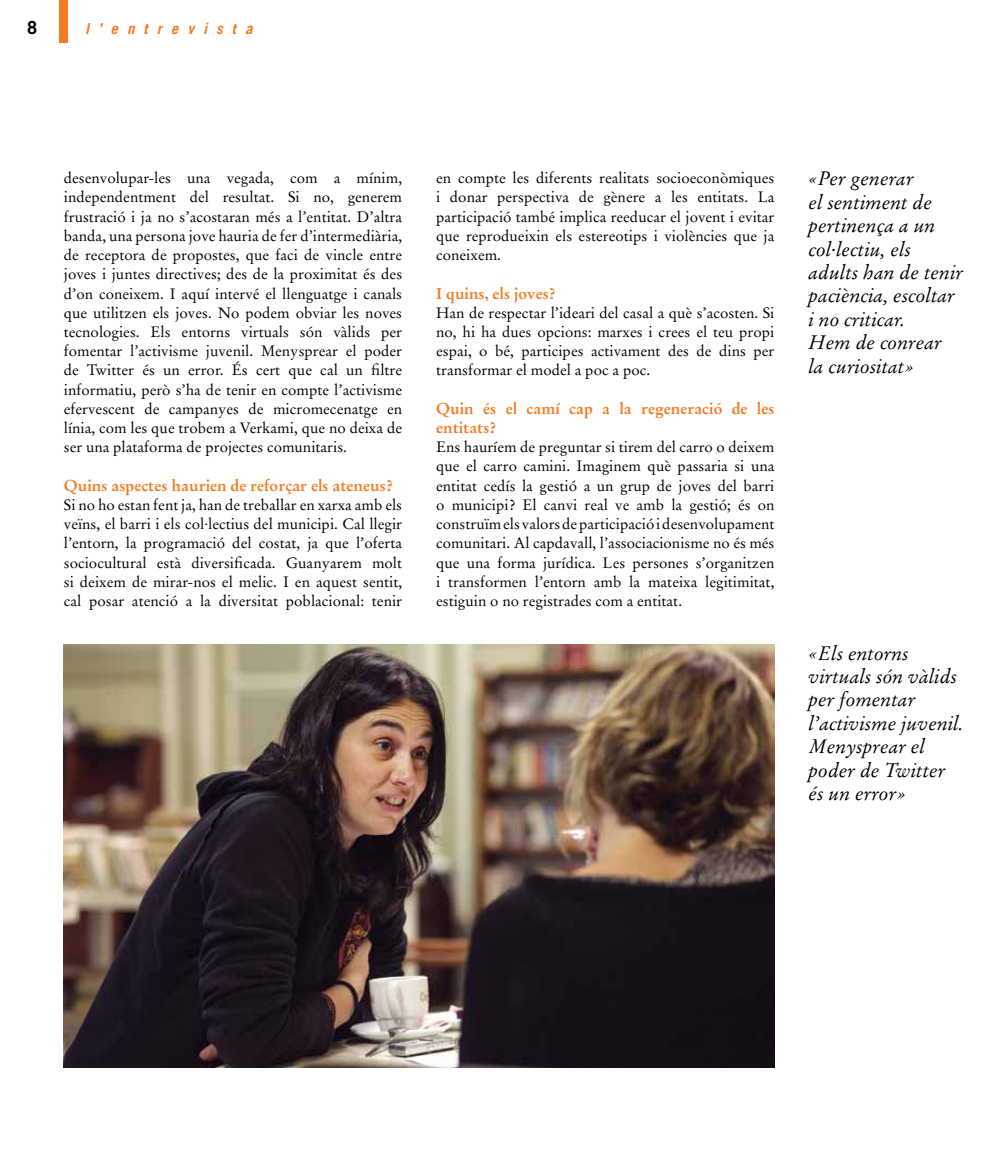
<style>
.page{position:relative;width:1000px;height:1149px;background:#fff}
.page>*{position:absolute;margin:0;border:0;box-sizing:border-box;transform-origin:0 0}
.t1{font:italic 19.5px/23.4px "Stempel Garamond LT Std";color:#000}
.t2{font:700 18px "Trade Gothic LT Std";color:#000}
.t3{font:700 15.75px/19.2px "Stempel Garamond LT Std";color:#f47920}
.t4{font:15px/19.2px "Stempel Garamond LT Std";color:#000;text-align:justify}
.t5{font:italic 700 15px "Trade Gothic LT Std";letter-spacing:.6em;color:#f47920}
</style>
<div class="page">
<div style="left:60px;top:0;width:8px;height:43px;background:#f47920"></div>
<hr style="left:999px;top:0;width:1px;height:1148px;background:#f47920">
<img style="left:64px;top:644px;width:710px;height:422px">
<p class="t2" style="left:27px;top:16px;width:12px">8</p>
<p class="t5" style="left:85px;top:19px;width:169px">l’entrevista</p>
<p class="t4" style="left:64px;top:168px;width:340px">desenvolupar-les una vegada, com a mínim, independentment del resultat. Si no, generem frustració i ja no s’acostaran més a l’entitat. D’altra banda, una persona jove hauria de fer d’intermediària, de receptora de propostes, que faci de vincle entre joves i juntes directives; des de la proximitat és des d’on coneixem. I aquí intervé el llenguatge i canals que utilitzen els joves. No podem obviar les noves tecnologies. Els entorns virtuals són vàlids per fomentar l’activisme juvenil. Menysprear el poder de Twitter és un error. És cert que cal un filtre informatiu, però s’ha de tenir en compte l’activisme efervescent de campanyes de micromecenatge en línia, com les que trobem a Verkami, que no deixa de ser una plataforma de projectes comunitaris.</p>
<p class="t3" style="left:64px;top:475px;width:330px">Quins aspectes haurien de reforçar els ateneus?</p>
<p class="t4" style="left:64px;top:495px;width:340px">Si no ho estan fent ja, han de treballar en xarxa amb els veïns, el barri i els col·lectius del municipi. Cal llegir l’entorn, la programació del costat, ja que l’oferta sociocultural està diversificada. Guanyarem molt si deixem de mirar-nos el melic. I en aquest sentit, cal posar atenció a la diversitat poblacional: tenir</p>
<p class="t4" style="left:436px;top:168px;width:340px">en compte les diferents realitats socioeconòmiques i donar perspectiva de gènere a les entitats. La participació també implica reeducar el jovent i evitar que reprodueixin els estereotips i violències que ja coneixem.</p>
<p class="t3" style="left:436px;top:283px;width:121px">I quins, els joves?</p>
<p class="t4" style="left:436px;top:303px;width:340px">Han de respectar l’ideari del casal a què s’acosten. Si no, hi ha dues opcions: marxes i crees el teu propi espai, o bé, participes activament des de dins per transformar el model a poc a poc.</p>
<p class="t3" style="left:436px;top:398px;width:340px">Quin és el camí cap a la regeneració de les entitats?</p>
<p class="t4" style="left:436px;top:437px;width:340px">Ens hauríem de preguntar si tirem del carro o deixem que el carro camini. Imaginem què passaria si una entitat cedís la gestió a un grup de joves del barri o municipi? El canvi real ve amb la gestió; és on construïm els valors de participació i desenvolupament comunitari. Al capdavall, l’associacionisme no és més que una forma jurídica. Les persones s’organitzen i transformen l’entorn amb la mateixa legitimitat, estiguin o no registrades com a entitat.</p>
<h1 class="t1" style="left:808px;top:167px;width:156px">«Per generar<br>el sentiment de pertinença a un col·lectiu, els adults han de tenir paciència, escoltar i no criticar.<br>Hem de conrear<br>la curiositat»</h1>
<h1 class="t1" style="left:808px;top:641px;width:156px">«Els entorns virtuals són vàlids per fomentar l’activisme juvenil.<br>Menysprear el poder de Twitter és un error»</h1>
</div>
